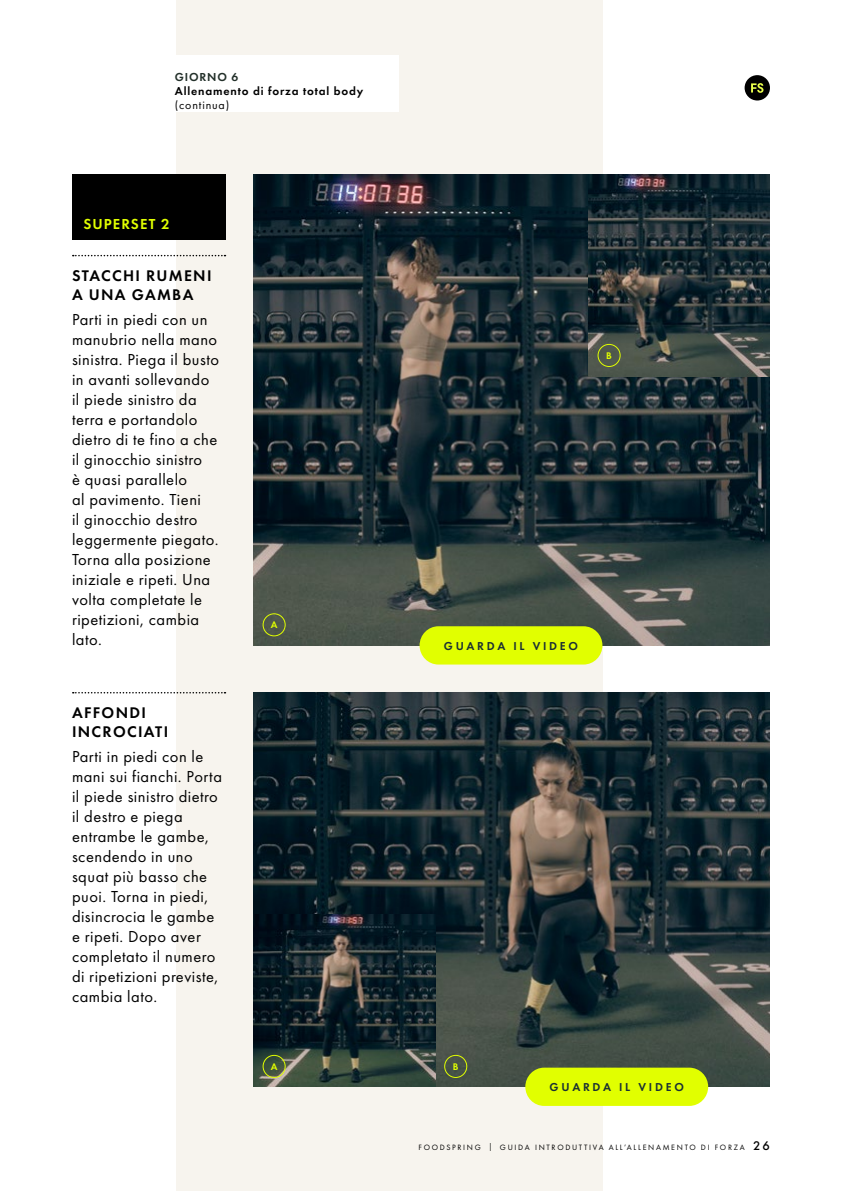
<style>
.page{position:relative;width:842px;height:1191px;background:#fff}
.page>*{position:absolute;margin:0;border:0;box-sizing:border-box;transform-origin:0 0}
.t1{font:16.4px/20px "Futura PT";letter-spacing:.03em;color:#000}
.t2{font:600 16px/19px "Futura PT";letter-spacing:.08em;color:#000}
.t3{font:600 15px "Futura PT";letter-spacing:.07em;color:#e1ff00}
.t4{font:600 12px "Futura PT";letter-spacing:.07em;color:#000}
.t5{font:12px "Futura PT";letter-spacing:.07em;color:#000}
.t6{font:600 12px "Futura PT";letter-spacing:.07em;color:#23302a}
.t7{font:600 11.8px "Futura PT";letter-spacing:.23em;color:#192e34}
.t8{font:600 10px "Futura PT";color:#e1ff00}
.t9{font:8px "Futura PT";letter-spacing:.21em;color:#000}
.s1{font-family:"Minion Pro"}
.s2{font-weight:500;font-size:13px}
</style>
<div class="page">
<div style="left:176px;top:0;width:426px;height:1191px;background:#f7f4ee"></div>
<div style="left:72px;top:55px;width:327px;height:56px;background:#fff"></div>
<svg style="left:73px;top:255px;width:152px;height:1px"></svg>
<svg style="left:73px;top:692px;width:152px;height:1px"></svg>
<div style="left:72px;top:175px;width:153px;height:65px;background:#000"></div>
<img style="left:254px;top:692px;width:516px;height:395px">
<img style="left:254px;top:175px;width:516px;height:470px">
<img style="left:588px;top:175px;width:182px;height:201px">
<div style="left:598px;top:344px;width:22px;height:23px;border:1px solid #e1ff00;border-radius:50%"></div>
<div style="left:263px;top:613px;width:22px;height:23px;border:1px solid #e1ff00;border-radius:50%"></div>
<img style="left:254px;top:914px;width:181px;height:172px">
<div style="left:263px;top:1055px;width:22px;height:22px;border:1px solid #e1ff00;border-radius:50%"></div>
<div style="left:444px;top:1055px;width:23px;height:22px;border:1px solid #e1ff00;border-radius:50%"></div>
<div style="left:525px;top:1067px;width:183px;height:39px;background:#e1ff00;border-radius:19px"></div>
<div style="left:420px;top:626px;width:182px;height:38px;background:#e1ff00;border-radius:19px"></div>
<div style="left:745px;top:75px;width:25px;height:25px;background:#000;border-radius:50%"></div>
<svg style="left:751px;top:83px;width:12px;height:10px"></svg>
<p class="t6" style="left:175px;top:69px;width:65px">GIORNO 6</p>
<p class="t4" style="left:175px;top:83px;width:190px">Allenamento di forza total body</p>
<p class="t5" style="left:175px;top:98px;width:56px">(continua)</p>
<p class="t3" style="left:83px;top:214px;width:88px">SUPERSET 2</p>
<p class="t2" style="left:72px;top:266px;width:141px">STACCHI RUMENI<br>A UNA GAMBA</p>
<p class="t1" style="left:72px;top:309px;width:149px">Parti in piedi con un manubrio nella mano sinistra. Piega il busto in avanti sollevando il piede sinistro da terra e portandolo dietro di te fino a che il ginocchio sinistro<br>è quasi parallelo<br>al pavimento. Tieni<br>il ginocchio destro leggermente piegato.<br>Torna alla posizione iniziale e ripeti. Una volta completate le ripetizioni, cambia lato.</p>
<p class="t2" style="left:72px;top:703px;width:98px">AFFONDI<br>INCROCIATI</p>
<p class="t1" style="left:72px;top:746px;width:152px">Parti in piedi con le mani sui fianchi. Porta il piede sinistro dietro il destro e piega entrambe le gambe, scendendo in uno squat più basso che puoi. Torna in piedi, disincrocia le gambe e ripeti. Dopo aver completato il numero di ripetizioni previste, cambia lato.</p>
<p class="t8" style="left:271px;top:618px;width:8px">A</p>
<p class="t8" style="left:606px;top:349px;width:7px">B</p>
<p class="t7" style="left:444px;top:638px;width:136px">GUARDA IL VIDEO</p>
<p class="t8" style="left:271px;top:1060px;width:8px">A</p>
<p class="t8" style="left:453px;top:1060px;width:7px">B</p>
<p class="t7" style="left:550px;top:1079px;width:136px">GUARDA IL VIDEO</p>
<p class="t9" style="left:418px;top:1142px;width:353px">FOODSPRING <span class="s1">|</span> GUIDA INTRODUTTIVA ALL’ALLENAMENTO DI FORZA <span class="s2">26</span></p>
</div>
